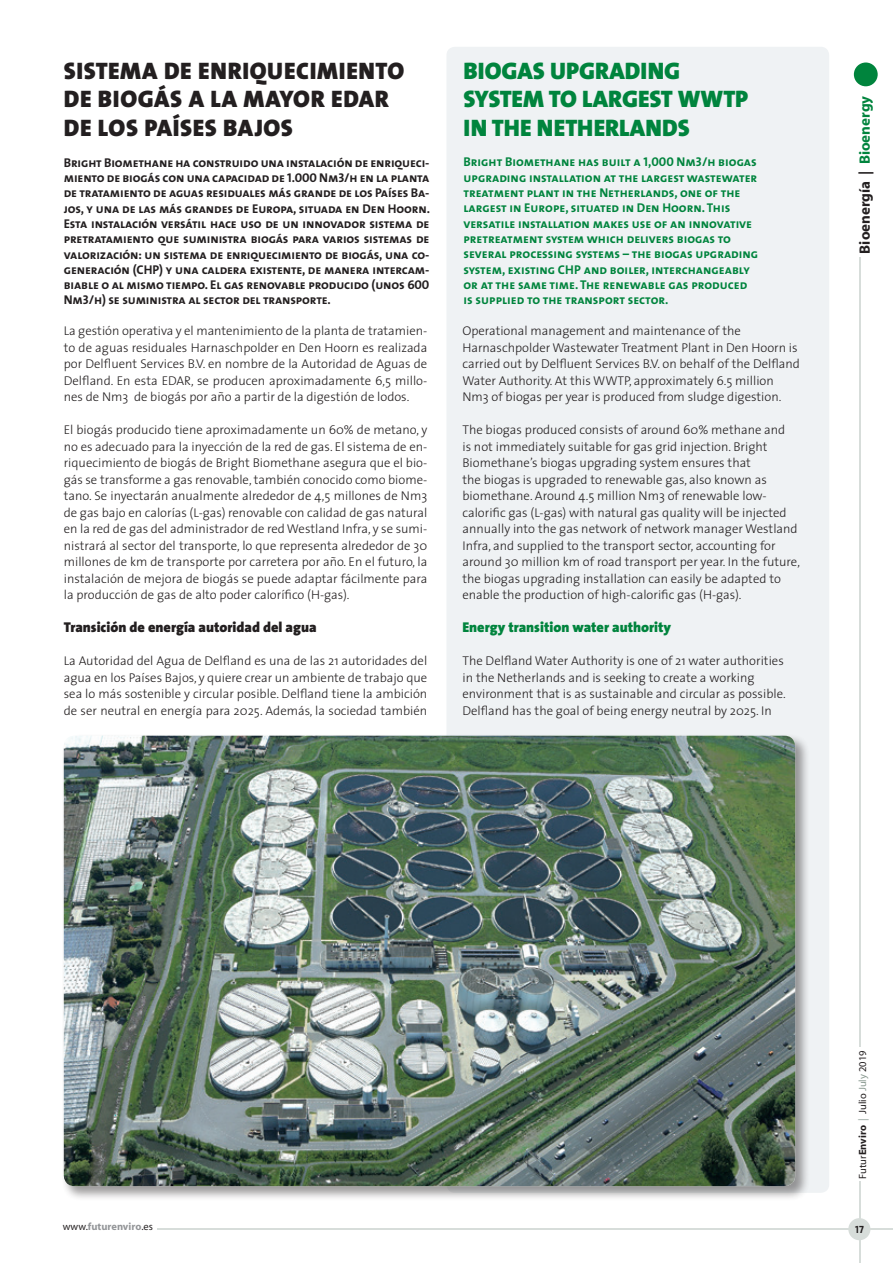
<style>
.page{position:relative;width:893px;height:1263px;background:#fff}
.page>*{position:absolute;margin:0;border:0;box-sizing:border-box;transform-origin:0 0}
.Titular_Grande{font:24px/28.7px "The Sans Black Caps";letter-spacing:.025em;color:#231f20}
.Titular_Grande-2{font:24px/28.5px "The Sans Black Caps";color:#00843d}
.t1{font:700 15px "Myriad";color:#231f20}
.Ladillo_Texto_-_espñ{font:900 14.25px "The Sans";color:#231f20}
.Ladillo_Texto{font:900 14.25px "The Sans";color:#00843d}
.Texto{font:300 12.75px/16.5px "The Sans";color:#231f20;text-align:justify}
.Texto_ingles{font:300 12.75px/16.5px "The Sans";color:#231f20}
.Titular_Grande-3{font:12.75px/15.3px "The Sans Bold Caps";letter-spacing:-.01em;color:#231f20;text-align:justify}
.Titular_Grande-4{font:12.75px/15.3px "The Sans Bold Caps";color:#00843d}
.t2{font:10.5px "Myriad";color:#231f20}
.t3{font:700 10.5px "Myriad";color:#939598}
.t4{font:10.5px "The Sans Bold Caps";color:#231f20}
.s1{color:#00843d}
.s2{font-weight:700}
.s3{color:#8b9b92}
.s4{font-weight:400;color:#231f20}
</style>
<div class="page">
<div style="left:854px;top:63px;width:24px;height:23px;background:#00843d;border-radius:50%"></div>
<hr style="left:859px;top:257px;width:1px;height:789px;background:#d7ddda">
<hr style="left:157px;top:1228px;width:736px;height:2px;background:#d7ddda">
<hr style="left:859px;top:1181px;width:1px;height:82px;background:#d7ddda">
<div style="left:848px;top:1218px;width:22px;height:22px;background:#d7ddda;border-radius:50%"></div>
<div style="left:446px;top:47px;width:383px;height:1146px;background:#eff2f4;border-radius:9px"></div>
<div style="left:61px;top:733px;width:748px;height:467px;background:#231f20;opacity:.45"></div>
<img style="left:64px;top:736px;width:731px;height:450px">
<p class="Titular_Grande" style="left:64px;top:56px;width:342px">SISTEMA DE ENRIQUECIMIENTO<br>DE BIOGÁS A LA MAYOR EDAR<br>DE LOS PAÍSES BAJOS</p>
<p class="Titular_Grande-3" style="left:64px;top:154px;width:368px">Bright Biomethane ha construido una instalación de enriqueci&shy;miento de biogás con una capacidad de 1.000 Nm3/h en la planta de tratamiento de aguas residuales más grande de los Países Ba&shy;jos, y una de las más grandes de Europa, situada en Den Hoorn.<br>Esta instalación versátil hace uso de un innovador sistema de pretratamiento que suministra biogás para varios sistemas de valorización: un sistema de enriquecimiento de biogás, una co&shy;generación (CHP) y una caldera existente, de manera intercam&shy;biable o al mismo tiempo. El gas renovable producido (unos 600<br>Nm3/h) se suministra al sector del transporte.</p>
<p class="Texto" style="left:64px;top:322px;width:365px">La gestión operativa y el mantenimiento de la planta de tratamien&shy;to de aguas residuales Harnaschpolder en Den Hoorn es realizada por Delfluent Services B.V. en nombre de la Autoridad de Aguas de Delfland. En esta EDAR, se producen aproximadamente 6,5 millo&shy;nes de Nm3 de biogás por año a partir de la digestión de lodos.</p>
<p class="Texto" style="left:64px;top:421px;width:365px">El biogás producido tiene aproximadamente un 60% de metano, y no es adecuado para la inyección de la red de gas. El sistema de en&shy;riquecimiento de biogás de Bright Biomethane asegura que el bio&shy;gás se transforme a gas renovable, también conocido como biome&shy;tano. Se inyectarán anualmente alrededor de 4,5 millones de Nm3 de gas bajo en calorías (L-gas) renovable con calidad de gas natural en la red de gas del administrador de red Westland Infra, y se sumi&shy;nistrará al sector del transporte, lo que representa alrededor de 30 millones de km de transporte por carretera por año. En el futuro, la instalación de mejora de biogás se puede adaptar fácilmente para la producción de gas de alto poder calorífico (H-gas).</p>
<p class="Ladillo_Texto_-_espñ" style="left:64px;top:615px;width:254px">Transición de energía autoridad del agua</p>
<p class="Texto" style="left:64px;top:652px;width:365px">La Autoridad del Agua de Delfland es una de las 21 autoridades del agua en los Países Bajos, y quiere crear un ambiente de trabajo que sea lo más sostenible y circular posible. Delfland tiene la ambición de ser neutral en energía para 2025. Además, la sociedad también</p>
<p class="Titular_Grande-2" style="left:463px;top:56px;width:286px">BIOGAS UPGRADING<br>SYSTEM TO LARGEST WWTP<br>IN THE NETHERLANDS</p>
<p class="Titular_Grande-4" style="left:463px;top:154px;width:296px">Bright Biomethane has built a 1,000 Nm3/h biogas upgrading installation at the largest wastewater treatment plant in the Netherlands, one of the largest in Europe, situated in Den Hoorn. This versatile installation makes use of an innovative pretreatment system which delivers biogas to several processing systems – the biogas upgrading system, existing CHP and boiler, interchangeably or at the same time. The renewable gas produced is supplied to the transport sector.</p>
<p class="Texto_ingles" style="left:462px;top:322px;width:339px">Operational management and maintenance of the Harnaschpolder Wastewater Treatment Plant in Den Hoorn is carried out by Delfluent Services B.V. on behalf of the Delfland Water Authority. At this WWTP, approximately 6.5 million Nm3 of biogas per year is produced from sludge digestion.</p>
<p class="Texto_ingles" style="left:462px;top:421px;width:339px">The biogas produced consists of around 60% methane and<br>is not immediately suitable for gas grid injection. Bright Biomethane’s biogas upgrading system ensures that<br>the biogas is upgraded to renewable gas, also known as biomethane. Around 4.5 million Nm3 of renewable low&shy;calorific gas (L-gas) with natural gas quality will be injected annually into the gas network of network manager Westland Infra, and supplied to the transport sector, accounting for around 30 million km of road transport per year. In the future, the biogas upgrading installation can easily be adapted to enable the production of high-calorific gas (H-gas).</p>
<p class="Ladillo_Texto" style="left:462px;top:615px;width:210px">Energy transition water authority</p>
<p class="Texto_ingles" style="left:462px;top:652px;width:325px">The Delfland Water Authority is one of 21 water authorities in the Netherlands and is seeking to create a working environment that is as sustainable and circular as possible.<br>Delfland has the goal of being energy neutral by 2025. In</p>
<p class="t1" style="left:857px;top:254px;width:159px;rotate:-90deg">Bioenergía | <span class="s1">Bioenergy</span></p>
<p class="t2" style="left:857px;top:1178px;width:130px;rotate:-90deg">Futur<span class="s2">Enviro</span> <span class="s3">|</span> Julio <span class="s3">July</span> 2019</p>
<p class="t3" style="left:63px;top:1221px;width:92px"><span class="s4">www.</span>futurenviro<span class="s4">.es</span></p>
<p class="t4" style="left:855px;top:1220px;width:10px">17</p>
</div>
